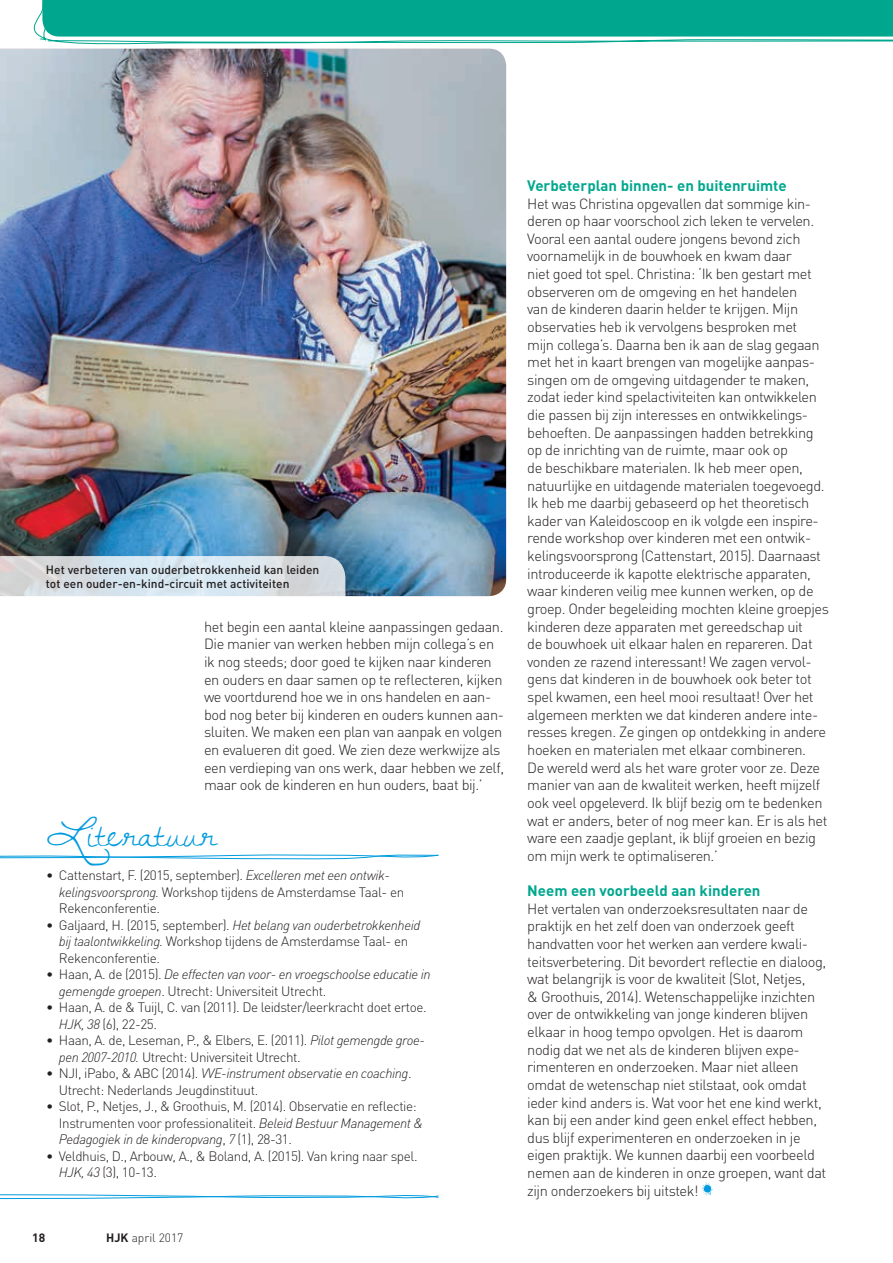
<style>
.page{position:relative;width:893px;height:1263px;background:#fff}
.page>*{position:absolute;margin:0;border:0;box-sizing:border-box;transform-origin:0 0}
.t1{font:39px "Dawningofa New Day";color:#009bde}
.t2{font:700 15px "DIN Pro";color:#00a78e}
.t3{font:300 14.7px/17.5px "DIN Pro";letter-spacing:-.03em;color:#231f20}
.t4{font:300 13.5px/16.5px "DIN Pro";letter-spacing:-.03em;color:#231f20}
.t5{font:italic 300 13.5px "DIN";letter-spacing:-.03em;color:#231f20}
.t6{font:500 12px/14.4px "DIN Pro";color:#231f20}
.t7{font:300 12px "DIN Pro";color:#231f20}
.t8{font:700 12px "DIN Pro";color:#231f20}
.s1{font-family:"DIN";font-style:italic}
.s2{font-family:"DIN Pro";font-style:normal}
.s3{font-weight:700}
</style>
<div class="page">
<img style="left:0;top:49px;width:506px;height:547px">
<svg style="left:0;top:556px;width:345px;height:40px;background:#d6dfe5"></svg>
<svg style="left:701px;top:1182px;width:12px;height:14px"></svg>
<svg style="left:0;top:1194px;width:439px;height:6px"></svg>
<svg style="left:0;top:854px;width:439px;height:6px"></svg>
<svg style="left:22px;top:0;width:871px;height:137px"></svg>
<p class="t6" style="left:46px;top:562px;width:275px">Het verbeteren van ouderbetrokkenheid kan leiden tot een ouder-en-kind-circuit met activiteiten</p>
<p class="t3" style="left:204px;top:617px;width:302px">het begin een aantal kleine aanpassingen gedaan.<br>Die manier van werken hebben mijn collega’s en ik nog steeds; door goed te kijken naar kinderen en ouders en daar samen op te reflecteren, kijken we voortdurend hoe we in ons handelen en aan&shy;bod nog beter bij kinderen en ouders kunnen aan&shy;sluiten. We maken een plan van aanpak en volgen en evalueren dit goed. We zien deze werkwijze als een verdieping van ons werk, daar hebben we zelf, maar ook de kinderen en hun ouders, baat bij.’</p>
<h1 class="t1" style="left:46px;top:810px;width:172px">Literatuur</h1>
<p class="t4" style="left:59px;top:867px;width:347px;text-indent:-13px">• Cattenstart, F. (2015, september). <span class="s1">Excelleren met een ontwik&shy;kelingsvoorsprong.</span> Workshop tijdens de Amsterdamse Taal- en<br>Rekenconferentie.</p>
<p class="t5" style="left:46px;top:917px;width:376px"><span class="s2">• Galjaard, H. (2015, september).</span> Het belang van ouderbetrokkenheid</p>
<p class="t4" style="left:59px;top:933px;width:351px"><span class="s1">bij taalontwikkeling.</span> Workshop tijdens de Amsterdamse Taal- en<br>Rekenconferentie.</p>
<p class="t5" style="left:46px;top:966px;width:386px"><span class="s2">• Haan, A. de (2015).</span> De effecten van voor- en vroegschoolse educatie in</p>
<p class="t4" style="left:59px;top:982px;width:269px"><span class="s1">gemengde groepen</span>. Utrecht: Universiteit Utrecht.</p>
<p class="t4" style="left:59px;top:999px;width:369px;text-indent:-13px">• Haan, A. de &amp; Tuijl, C. van (2011). De leidster/leerkracht doet ertoe.<br><span class="s1">HJK, 38</span> (6), 22-25.</p>
<p class="t4" style="left:59px;top:1032px;width:367px;text-indent:-13px">• Haan, A. de, Leseman, P., &amp; Elbers, E. (2011). <span class="s1">Pilot gemengde groe&shy;pen 2007-2010.</span> Utrecht: Universiteit Utrecht.</p>
<p class="t5" style="left:46px;top:1065px;width:367px"><span class="s2">• NJI, iPabo, &amp; ABC (2014).</span> VVE-instrument observatie en coaching<span class="s2">.</span></p>
<p class="t4" style="left:59px;top:1081px;width:201px">Utrecht: Nederlands Jeugdinstituut.</p>
<p class="t4" style="left:59px;top:1098px;width:366px;text-indent:-13px">• Slot, P., Netjes, J., &amp; Groothuis, M. (2014). Observatie en reflectie:<br>Instrumenten voor professionaliteit. <span class="s1">Beleid Bestuur Management &amp;</span></p>
<p class="t5" style="left:59px;top:1131px;width:235px">Pedagogiek in de kinderopvang<span class="s2">,</span> 7 <span class="s2">(1), 28-31.</span></p>
<p class="t4" style="left:59px;top:1147px;width:360px;text-indent:-13px">• Veldhuis, D., Arbouw, A., &amp; Boland, A. (2015). Van kring naar spel.<br><span class="s1">HJK, 43</span> (3), 10- 13.</p>
<p class="t8" style="left:32px;top:1230px;width:15px">18</p>
<p class="t7" style="left:106px;top:1230px;width:79px"><span class="s3">HJK</span> april 2017</p>
<p class="t2" style="left:527px;top:175px;width:261px">Verbeterplan binnen- en buitenruimte</p>
<p class="t3" style="left:527px;top:194px;width:303px">Het was Christina opgevallen dat sommige kin&shy;deren op haar voorschool zich leken te vervelen.<br>Vooral een aantal oudere jongens bevond zich voornamelijk in de bouwhoek en kwam daar<br>niet goed tot spel. Christina: ‘Ik ben gestart met observeren om de omgeving en het handelen<br>van de kinderen daarin helder te krijgen. Mijn observaties heb ik vervolgens besproken met<br>mijn collega’s. Daarna ben ik aan de slag gegaan met het in kaart brengen van mogelijke aanpas&shy;singen om de omgeving uitdagender te maken, zodat ieder kind spelactiviteiten kan ontwikkelen die passen bij zijn interesses en ontwikkelings&shy;behoeften. De aanpassingen hadden betrekking op de inrichting van de ruimte, maar ook op<br>de beschikbare materialen. Ik heb meer open, natuurlijke en uitdagende materialen toegevoegd.<br>Ik heb me daarbij gebaseerd op het theoretisch kader van Kaleidoscoop en ik volgde een inspire&shy;rende workshop over kinderen met een ontwik&shy;kelingsvoorsprong (Cattenstart, 2015). Daarnaast introduceerde ik kapotte elektrische apparaten, waar kinderen veilig mee kunnen werken, op de groep. Onder begeleiding mochten kleine groepjes kinderen deze apparaten met gereedschap uit<br>de bouwhoek uit elkaar halen en repareren. Dat vonden ze razend interessant! We zagen vervol&shy;gens dat kinderen in de bouwhoek ook beter tot spel kwamen, een heel mooi resultaat! Over het algemeen merkten we dat kinderen andere inte&shy;resses kregen. Ze gingen op ontdekking in andere hoeken en materialen met elkaar combineren.<br>De wereld werd als het ware groter voor ze. Deze manier van aan de kwaliteit werken, heeft mijzelf ook veel opgeleverd. Ik blijf bezig om te bedenken wat er anders, beter of nog meer kan. Er is als het ware een zaadje geplant, ik blijf groeien en bezig om mijn werk te optimaliseren.’</p>
<p class="t2" style="left:527px;top:880px;width:235px">Neem een voorbeeld aan kinderen</p>
<p class="t3" style="left:527px;top:899px;width:301px">Het vertalen van onderzoeksresultaten naar de praktijk en het zelf doen van onderzoek geeft handvatten voor het werken aan verdere kwali&shy;teitsverbetering. Dit bevordert reflectie en dialoog, wat belangrijk is voor de kwaliteit (Slot, Netjes,<br>&amp; Groothuis, 2014). Wetenschappelijke inzichten over de ontwikkeling van jonge kinderen blijven elkaar in hoog tempo opvolgen. Het is daarom nodig dat we net als de kinderen blijven expe&shy;rimenteren en onderzoeken. Maar niet alleen omdat de wetenschap niet stilstaat, ook omdat ieder kind anders is. Wat voor het ene kind werkt, kan bij een ander kind geen enkel effect hebben, dus blijf experimenteren en onderzoeken in je eigen praktijk. We kunnen daarbij een voorbeeld nemen aan de kinderen in onze groepen, want dat zijn onderzoekers bij uitstek!</p>
</div>
